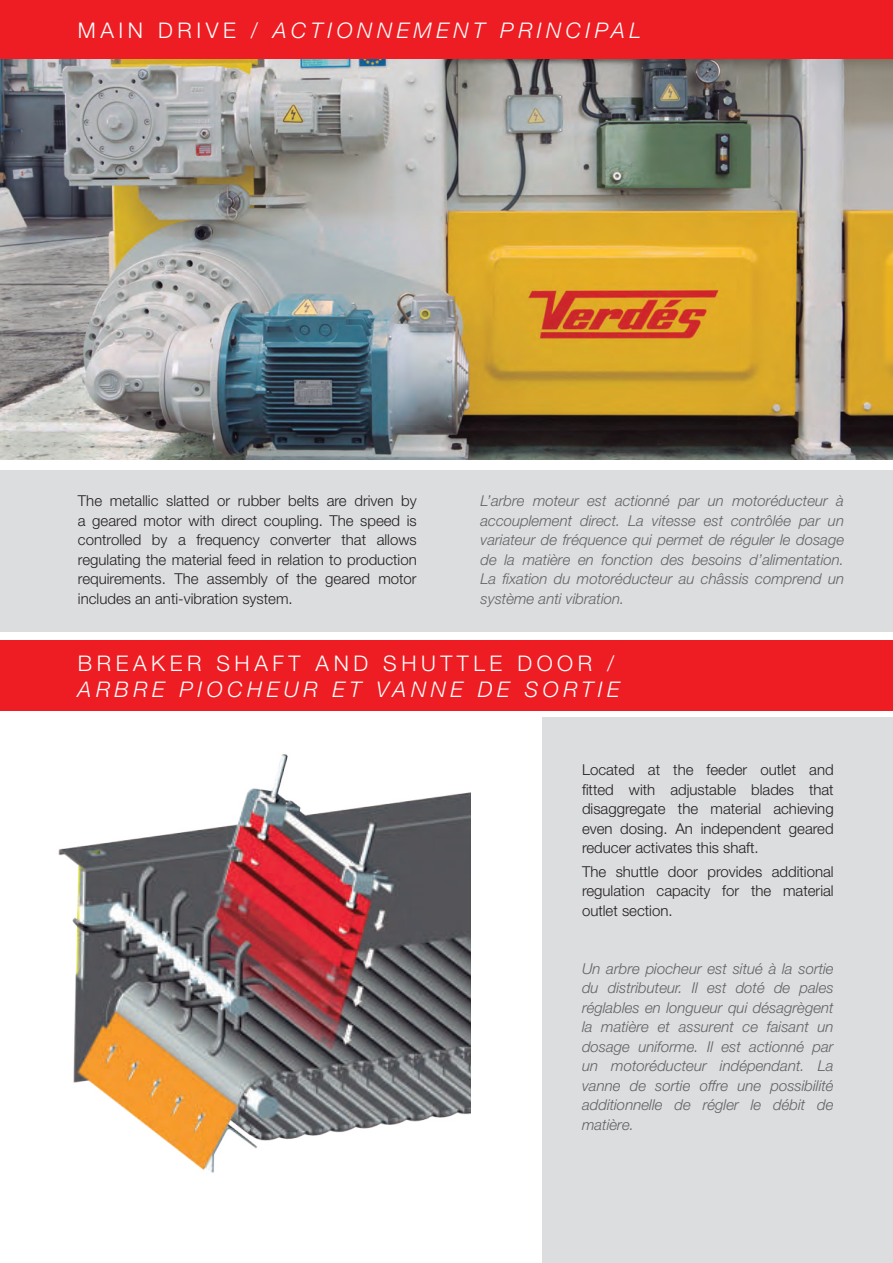
<style>
.page{position:relative;width:893px;height:1263px;background:#fff}
.page>*{position:absolute;margin:0;border:0;box-sizing:border-box;transform-origin:0 0}
.t1{font:italic 300 21.6px "Helvetica Neue LT Std";letter-spacing:.21em;color:#fff}
.t2{font:300 21.6px "Helvetica Neue LT Std";letter-spacing:.21em;color:#fff}
.t3{font:italic 300 15px/19.5px "Helvetica Neue LT Std";color:#636366;text-align:justify}
.t4{font:300 15px/19.5px "Helvetica Neue LT Std";color:#231f20;text-align:justify}
.s1{font-style:normal}
</style>
<div class="page">
<img style="left:0;top:58px;width:893px;height:401px">
<div style="left:0;top:0;width:893px;height:58px;background:#ee1d23"></div>
<div style="left:0;top:470px;width:893px;height:161px;background:#dcdddf"></div>
<div style="left:0;top:640px;width:893px;height:71px;background:#ee1d23"></div>
<div style="left:542px;top:718px;width:351px;height:545px;background:#dcdddf"></div>
<img style="left:58px;top:754px;width:413px;height:419px">
<h1 class="t1" style="left:78px;top:18px;width:565px"><span class="s1">MAIN DRIVE /</span> ACTIONNEMENT PRINCIPAL</h1>
<p class="t4" style="left:78px;top:491px;width:340px">The metallic slatted or rubber belts are driven by a geared motor with direct coupling. The speed is controlled by a frequency converter that allows regulating the material feed in relation to production requirements. The assembly of the geared motor includes an anti-vibration system.</p>
<p class="t3" style="left:480px;top:491px;width:365px">L’arbre moteur est actionné par un motoréducteur à accouplement direct. La vitesse est contrôlée par un variateur de fréquence qui permet de réguler le dosage de la matière en fonction des besoins d’alimentation.<br>La fixation du motoréducteur au châssis comprend un système anti vibration.</p>
<h1 class="t2" style="left:78px;top:650px;width:538px">BREAKER SHAFT AND SHUTTLE DOOR /</h1>
<h1 class="t1" style="left:78px;top:676px;width:543px">ARBRE PIOCHEUR ET VANNE DE SORTIE</h1>
<p class="t4" style="left:582px;top:760px;width:253px">Located at the feeder outlet and fitted with adjustable blades that disaggregate the material achieving even dosing. An independent geared reducer activates this shaft.</p>
<p class="t4" style="left:582px;top:861px;width:253px">The shuttle door provides additional regulation capacity for the material outlet section.</p>
<p class="t3" style="left:582px;top:959px;width:253px">Un arbre piocheur est situé à la sortie du distributeur. Il est doté de pales réglables en longueur qui désagrègent la matière et assurent ce faisant un dosage uniforme. Il est actionné par un motoréducteur indépendant. La vanne de sortie offre une possibilité additionnelle de régler le débit de matière.</p>
</div>
